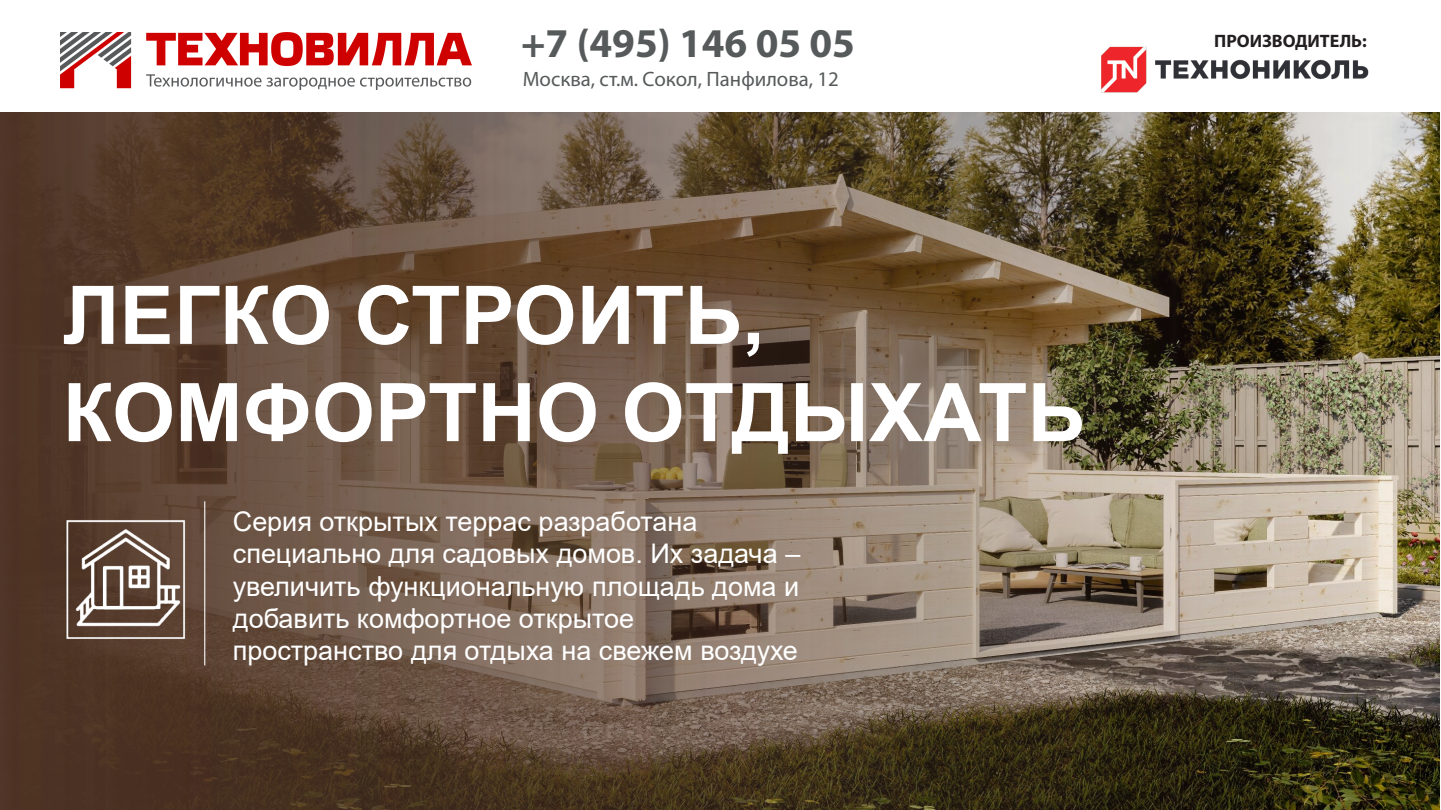
<style>
.page{position:relative;width:1441px;height:810px;background:#fff}
.page>*{position:absolute;margin:0;border:0;box-sizing:border-box;transform-origin:0 0}
.t1{font:700 81px/97.2px "Arial";color:#fff}
.t2{font:700 40.95px "Myriad Pro";color:#575a5b}
.t3{font:27px/32.4px "Arial";color:#fff}
.t4{font:20.85px "Myriad Pro";color:#575a5b}
.t5{font:700 18px "Myriad Pro";color:#231f20}
</style>
<div class="page">
<img style="left:0;top:112px;width:1440px;height:698px">
<hr style="left:204px;top:501px;width:1px;height:164px;background:#fff">
<img style="left:55px;top:512px;width:139px;height:134px">
<img style="left:60px;top:33px;width:411px;height:57px">
<img style="left:1101px;top:46px;width:268px;height:47px">
<h2 class="t2" style="left:521px;top:17px;width:335px">+7 (495) 146 05 05</h2>
<p class="t5" style="left:1213px;top:29px;width:154px">ПРОИЗВОДИТЕЛЬ:</p>
<p class="t4" style="left:522px;top:66px;width:318px">Москва, ст.м. Сокол, Панфилова, 12</p>
<h1 class="t1" style="left:63px;top:268px;width:1024px">ЛЕГКО СТРОИТЬ,<br>КОМФОРТНО ОТДЫХАТЬ</h1>
<p class="t3" style="left:233px;top:505px;width:569px">Серия открытых террас разработана специально для садовых домов. Их задача – увеличить функциональную площадь дома и добавить комфортное открытое пространство для отдыха на свежем воздухе</p>
</div>
